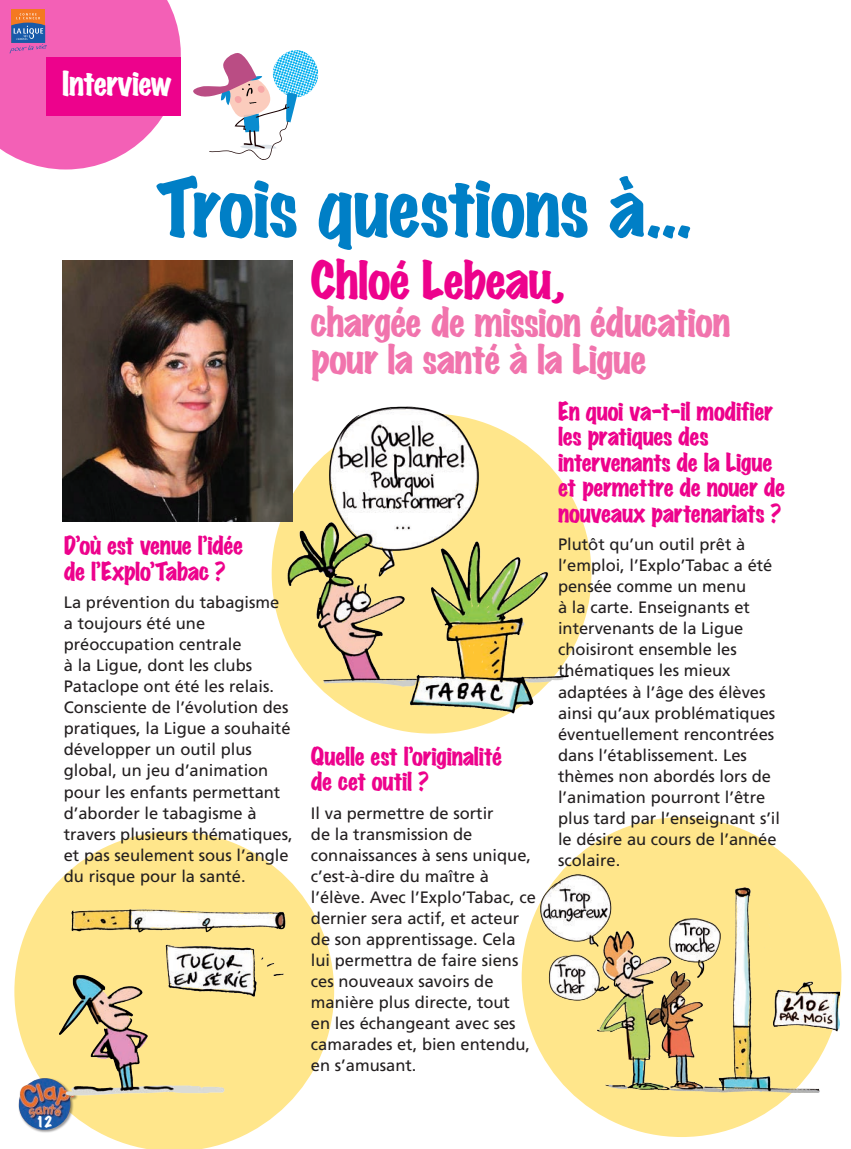
<style>
.page{position:relative;width:851px;height:1149px;background:#fff}
.page>*{position:absolute;margin:0;border:0;box-sizing:border-box;transform-origin:0 0}
.t1{font:expanded 72px "Marker Felt";letter-spacing:-.015em;color:#007fc6}
.t2{font:expanded 46.5px "Marker Felt";letter-spacing:-.015em;color:#ed028c}
.t3{font:expanded 36px/37.5px "Marker Felt";letter-spacing:-.02em;color:#f174ad}
.t4{font:expanded 30px "Marker Felt";letter-spacing:-.03em;color:#fff}
.t5{font:expanded 22.5px/25.5px "Marker Felt";letter-spacing:-.02em;color:#ed028c}
.t6{font:16.5px/21px "Frutiger";color:#231f20}
.t7{font:expanded 13.5px "Marker Felt";color:#fff}
</style>
<div class="page">
<div style="left:271px;top:413px;width:320px;height:320px;background:#ffe68b;border-radius:50%"></div>
<svg style="left:14px;top:831px;width:320px;height:317px;fill:#ffe68b"></svg>
<div style="left:521px;top:817px;width:320px;height:319px;background:#ffe68b;border-radius:50%"></div>
<img style="left:284px;top:406px;width:301px;height:315px">
<div style="left:18px;top:1077px;width:60px;height:55px;background:#231f20;opacity:.45"></div>
<img style="left:18px;top:1077px;width:56px;height:52px">
<img style="left:62px;top:261px;width:231px;height:260px">
<svg style="left:0;top:0;width:181px;height:169px"></svg>
<div style="left:47px;top:57px;width:134px;height:59px;background:#ed028c"></div>
<img style="left:60px;top:890px;width:273px;height:205px">
<img style="left:540px;top:873px;width:299px;height:218px">
<img style="left:288px;top:50px;width:31px;height:48px">
<svg style="left:193px;top:52px;width:104px;height:108px"></svg>
<p class="t4" style="left:62px;top:68px;width:111px">Interview</p>
<p class="t1" style="left:156px;top:170px;width:538px">Trois questions à…</p>
<p class="t2" style="left:311px;top:256px;width:255px">Chloé Lebeau,</p>
<p class="t3" style="left:311px;top:305px;width:421px">chargée de mission éducation pour la santé à la Ligue</p>
<p class="t5" style="left:558px;top:399px;width:229px">En quoi va-t-il modifier les pratiques des intervenants de la Ligue et permettre de nouer de nouveaux partenariats ?</p>
<p class="t6" style="left:558px;top:534px;width:223px">Plutôt qu’un outil prêt à l’emploi, l’Explo’Tabac a été pensée comme un menu<br>à la carte. Enseignants et intervenants de la Ligue choisiront ensemble les thématiques les mieux adaptées à l’âge des élèves ainsi qu’aux problématiques éventuellement rencontrées dans l’établissement. Les thèmes non abordés lors de l’animation pourront l’être plus tard par l’enseignant s’il le désire au cours de l’année scolaire.</p>
<p class="t5" style="left:64px;top:534px;width:181px">D’où est venue l’idée de l’Explo’Tabac ?</p>
<p class="t6" style="left:64px;top:592px;width:230px">La prévention du tabagisme a toujours été une préoccupation centrale<br>à la Ligue, dont les clubs<br>Pataclope ont été les relais.<br>Consciente de l’évolution des pratiques, la Ligue a souhaité développer un outil plus global, un jeu d’animation pour les enfants permettant d’aborder le tabagisme à travers plusieurs thématiques, et pas seulement sous l’angle du risque pour la santé.</p>
<p class="t5" style="left:311px;top:744px;width:192px">Quelle est l’originalité de cet outil ?</p>
<p class="t6" style="left:311px;top:802px;width:226px">Il va permettre de sortir<br>de la transmission de connaissances à sens unique, c’est-à-dire du maître à l’élève. Avec l’Explo’Tabac, ce dernier sera actif, et acteur de son apprentissage. Cela lui permettra de faire siens ces nouveaux savoirs de manière plus directe, tout<br>en les échangeant avec ses camarades et, bien entendu, en s’amusant.</p>
<p class="t7" style="left:36px;top:1114px;width:18px">1 2</p>
</div>
